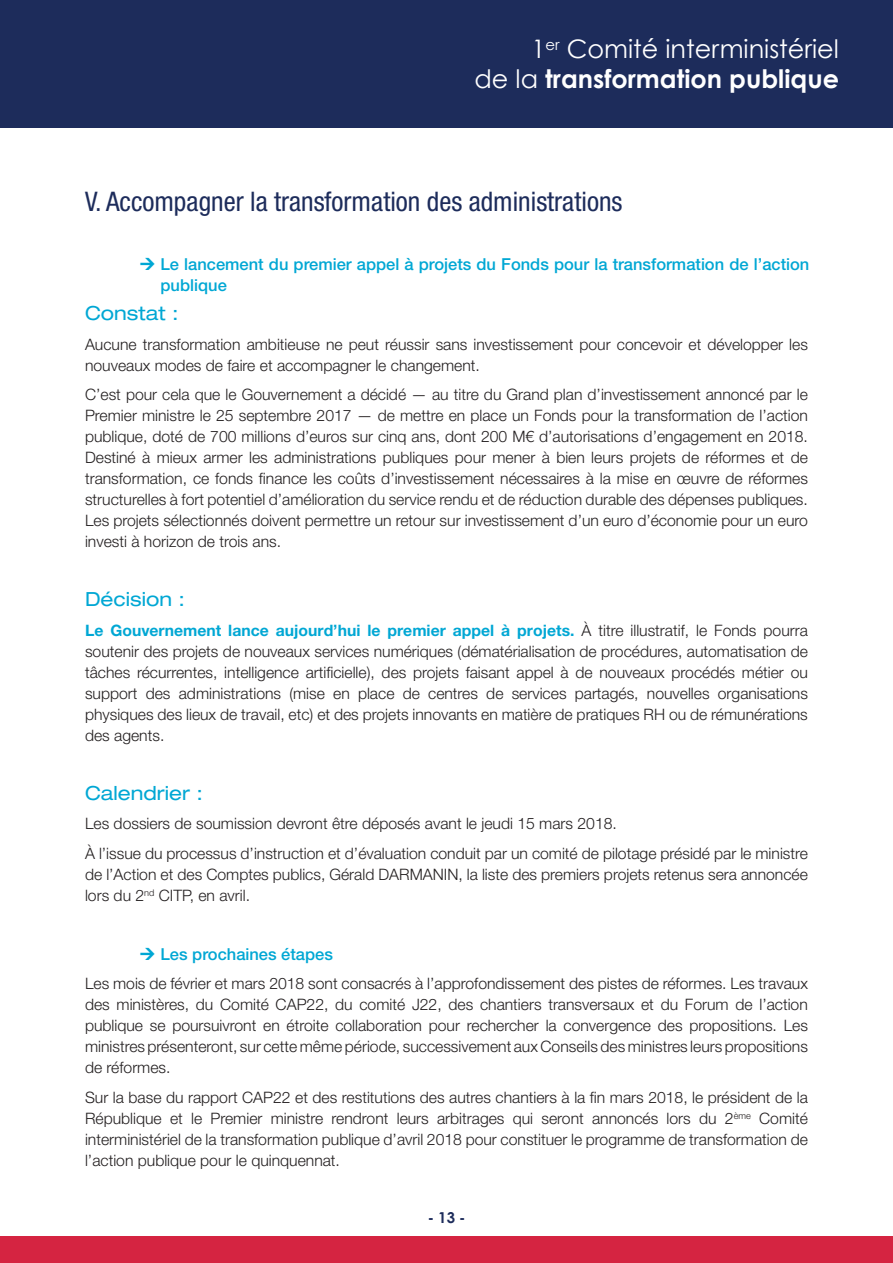
<style>
.page{position:relative;width:893px;height:1263px;background:#fff}
.page>*{position:absolute;margin:0;border:0;box-sizing:border-box;transform-origin:0 0}
.t1{font:condensed 27px "Helvetica Neue LT Pro";color:#1d2c5b}
.t2{font:25.5px/30px "Century Gothic";color:#fff;text-align:right}
.t3{font:expanded 19.5px "Helvetica Neue LT Pro";color:#00a7d4}
.t4{font:500 16.5px/21px "Helvetica Neue LT Pro";color:#00a7d4}
.t5{font:300 15.75px/21px "Helvetica Neue LT Pro";color:#231f20;text-align:justify}
.t6{font:700 15px "Century Gothic";color:#1d2c5b}
.s1{font-weight:700}
.s2{font-weight:700;color:#00a7d4}
</style>
<div class="page">
<div style="left:0;top:0;width:893px;height:128px;background:#1d2c5b"></div>
<div style="left:0;top:1236px;width:893px;height:27px;background:#d52441"></div>
<h2 class="t2" style="left:474px;top:34px;width:366px">1<sup>er</sup> Comité interministériel<br>de la <span class="s1">transformation publique</span></h2>
<h1 class="t1" style="left:85px;top:185px;width:539px">V. Accompagner la transformation des administrations</h1>
<p class="t4" style="left:161px;top:253px;width:650px">Le lancement du premier appel à projets du Fonds pour la transformation de l’action publique</p>
<p class="t3" style="left:85px;top:302px;width:95px">Constat :</p>
<p class="t5" style="left:85px;top:333px;width:724px">Aucune transformation ambitieuse ne peut réussir sans investissement pour concevoir et développer les nouveaux modes de faire et accompagner le changement.</p>
<p class="t5" style="left:85px;top:384px;width:724px">C’est pour cela que le Gouvernement a décidé — au titre du Grand plan d’investissement annoncé par le Premier ministre le 25 septembre 2017 — de mettre en place un Fonds pour la transformation de l’action publique, doté de 700 millions d’euros sur cinq ans, dont 200 M€ d’autorisations d’engagement en 2018.<br>Destiné à mieux armer les administrations publiques pour mener à bien leurs projets de réformes et de transformation, ce fonds finance les coûts d’investissement nécessaires à la mise en œuvre de réformes structurelles à fort potentiel d’amélioration du service rendu et de réduction durable des dépenses publiques.<br>Les projets sélectionnés doivent permettre un retour sur investissement d’un euro d’économie pour un euro investi à horizon de trois ans.</p>
<p class="t3" style="left:85px;top:588px;width:102px">Décision :</p>
<p class="t5" style="left:85px;top:619px;width:724px"><span class="s2">Le Gouvernement lance aujourd’hui le premier appel à projets.</span> À titre illustratif, le Fonds pourra soutenir des projets de nouveaux services numériques (dématérialisation de procédures, automatisation de tâches récurrentes, intelligence artificielle), des projets faisant appel à de nouveaux procédés métier ou support des administrations (mise en place de centres de services partagés, nouvelles organisations physiques des lieux de travail, etc) et des projets innovants en matière de pratiques RH ou de rémunérations des agents.</p>
<p class="t3" style="left:85px;top:781px;width:120px">Calendrier :</p>
<p class="t5" style="left:85px;top:808px;width:724px;line-height:29.5px">Les dossiers de soumission devront être déposés avant le jeudi 15 mars 2018.<br>À l’issue du processus d’instruction et d’évaluation conduit par un comité de pilotage présidé par le ministre</p>
<p class="t5" style="left:85px;top:863px;width:724px">de l’Action et des Comptes publics, Gérald DARMANIN, la liste des premiers projets retenus sera annoncée lors du 2<sup>nd</sup> CITP, en avril.</p>
<p class="t4" style="left:161px;top:943px;width:174px">Les prochaines étapes</p>
<p class="t5" style="left:85px;top:973px;width:724px">Les mois de février et mars 2018 sont consacrés à l’approfondissement des pistes de réformes. Les travaux des ministères, du Comité CAP22, du comité J22, des chantiers transversaux et du Forum de l’action publique se poursuivront en étroite collaboration pour rechercher la convergence des propositions. Les ministres présenteront, sur cette même période, successivement aux Conseils des ministres leurs propositions de réformes.</p>
<p class="t5" style="left:85px;top:1086px;width:724px">Sur la base du rapport CAP22 et des restitutions des autres chantiers à la fin mars 2018, le président de la République et le Premier ministre rendront leurs arbitrages qui seront annoncés lors du 2<sup>ème</sup> Comité interministériel de la transformation publique d’avril 2018 pour constituer le programme de transformation de l’action publique pour le quinquennat.</p>
<p class="t6" style="left:428px;top:1208px;width:39px">- 13 -</p>
</div>
